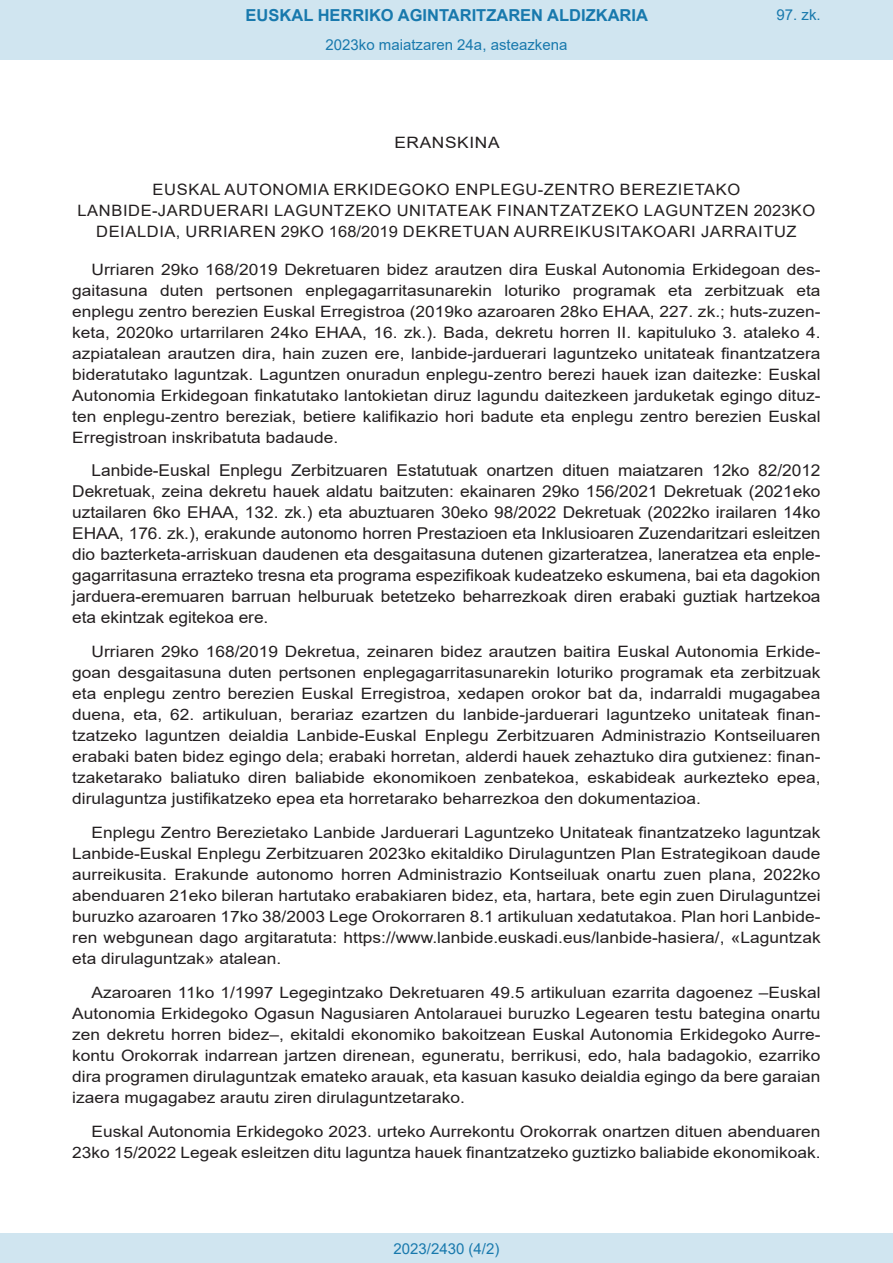
<style>
.page{position:relative;width:893px;height:1263px;background:#fff}
.page>*{position:absolute;margin:0;border:0;box-sizing:border-box;transform-origin:0 0}
.t1{font:700 16.5px "Arial";color:#1879ad}
.BOPVDetalle{font:16.35px/21px "Arial";letter-spacing:-.005em;color:#231f20;text-align:justify;scale:1.06 1}
.BOPVDetalle-2{font:15.6px/21px "Arial";color:#231f20;text-align:justify;scale:1.11 1}
.BOPVClave{font:15.6px/21px "Arial";letter-spacing:.035em;color:#231f20;text-align:center;scale:1.05 1}
.BOPVClave-2{font:15.6px "Arial";letter-spacing:.035em;color:#231f20;scale:1.11 1}
.Paginacion_Centro{font:15px "Arial";color:#1879ad}
</style>
<div class="page">
<div style="left:0;top:0;width:893px;height:60px;background:#d0e5f0"></div>
<div style="left:0;top:1233px;width:893px;height:30px;background:#d0e5f0"></div>
<p class="t1" style="left:246px;top:3px;width:404px">EUSKAL HERRIKO AGINTARITZAREN ALDIZKARIA</p>
<p class="Paginacion_Centro" style="left:326px;top:35px;width:243px">2023ko maiatzaren 24a, asteazkena</p>
<p class="Paginacion_Centro" style="left:776px;top:5px;width:46px">97. zk.</p>
<p class="BOPVClave-2" style="left:394px;top:132px;width:96px">ERANSKINA</p>
<p class="BOPVClave" style="left:78px;top:179px;width:704px">EUSKAL AUTONOMIA ERKIDEGOKO ENPLEGU-ZENTRO BEREZIETAKO<br>LANBIDE-JARDUERARI LAGUNTZEKO UNITATEAK FINANTZATZEKO LAGUNTZEN 2023KO<br>DEIALDIA, URRIAREN 29KO 168/2019 DEKRETUAN AURREIKUSITAKOARI JARRAITUZ</p>
<p class="BOPVDetalle-2" style="left:72px;top:259px;width:676px;text-indent:19px">Urriaren 29ko 168/2019 Dekretuaren bidez arautzen dira Euskal Autonomia Erkidegoan des&shy;gaitasuna duten pertsonen enplegagarritasunarekin loturiko programak eta zerbitzuak eta enplegu zentro berezien Euskal Erregistroa (2019ko azaroaren 28ko EHAA, 227. zk.; huts-zuzen&shy;keta, 2020ko urtarrilaren 24ko EHAA, 16. zk.). Bada, dekretu horren II. kapituluko 3. ataleko 4. azpiatalean arautzen dira, hain zuzen ere, lanbide-jarduerari laguntzeko unitateak finantzatzera bideratutako laguntzak. Laguntzen onuradun enplegu-zentro berezi hauek izan daitezke: Euskal Autonomia Erkidegoan finkatutako lantokietan diruz lagundu daitezkeen jarduketak egingo dituz&shy;ten enplegu-zentro bereziak, betiere kalifikazio hori badute eta enplegu zentro berezien Euskal Erregistroan inskribatuta badaude.</p>
<p class="BOPVDetalle" style="left:72px;top:460px;width:707px;text-indent:19px">Lanbide-Euskal Enplegu Zerbitzuaren Estatutuak onartzen dituen maiatzaren 12ko 82/2012<br>Dekretuak, zeina dekretu hauek aldatu baitzuten: ekainaren 29ko 156/2021 Dekretuak (2021eko uztailaren 6ko EHAA, 132. zk.) eta abuztuaren 30eko 98/2022 Dekretuak (2022ko irailaren 14ko EHAA, 176. zk.), erakunde autonomo horren Prestazioen eta Inklusioaren Zuzendaritzari esleitzen dio bazterketa-arriskuan daudenen eta desgaitasuna dutenen gizarteratzea, laneratzea eta enple&shy;gagarritasuna errazteko tresna eta programa espezifikoak kudeatzeko eskumena, bai eta dagokion jarduera-eremuaren barruan helburuak betetzeko beharrezkoak diren erabaki guztiak hartzekoa eta ekintzak egitekoa ere.</p>
<p class="BOPVDetalle-2" style="left:72px;top:641px;width:676px;text-indent:19px">Urriaren 29ko 168/2019 Dekretua, zeinaren bidez arautzen baitira Euskal Autonomia Erkide&shy;goan desgaitasuna duten pertsonen enplegagarritasunarekin loturiko programak eta zerbitzuak eta enplegu zentro berezien Euskal Erregistroa, xedapen orokor bat da, indarraldi mugagabea duena, eta, 62. artikuluan, berariaz ezartzen du lanbide-jarduerari laguntzeko unitateak finan&shy;tzatzeko laguntzen deialdia Lanbide-Euskal Enplegu Zerbitzuaren Administrazio Kontseiluaren erabaki baten bidez egingo dela; erabaki horretan, alderdi hauek zehaztuko dira gutxienez: finan&shy;tzaketarako baliatuko diren baliabide ekonomikoen zenbatekoa, eskabideak aurkezteko epea, dirulaguntza justifikatzeko epea eta horretarako beharrezkoa den dokumentazioa.</p>
<p class="BOPVDetalle-2" style="left:72px;top:822px;width:676px;text-indent:19px">Enplegu Zentro Berezietako Lanbide Jarduerari Laguntzeko Unitateak finantzatzeko laguntzak Lanbide-Euskal Enplegu Zerbitzuaren 2023ko ekitaldiko Dirulaguntzen Plan Estrategikoan daude aurreikusita. Erakunde autonomo horren Administrazio Kontseiluak onartu zuen plana, 2022ko abenduaren 21eko bileran hartutako erabakiaren bidez, eta, hartara, bete egin zuen Dirulaguntzei buruzko azaroaren 17ko 38/2003 Lege Orokorraren 8.1 artikuluan xedatutakoa. Plan hori Lanbide&shy;ren webgunean dago argitaratuta: https://www.lanbide.euskadi.eus/lanbide-hasiera/, «Laguntzak eta dirulaguntzak» atalean.</p>
<p class="BOPVDetalle-2" style="left:72px;top:982px;width:676px;text-indent:19px">Azaroaren 11ko 1/1997 Legegintzako Dekretuaren 49.5 artikuluan ezarrita dagoenez –Euskal Autonomia Erkidegoko Ogasun Nagusiaren Antolarauei buruzko Legearen testu bategina onartu zen dekretu horren bidez–, ekitaldi ekonomiko bakoitzean Euskal Autonomia Erkidegoko Aurre&shy;kontu Orokorrak indarrean jartzen direnean, eguneratu, berrikusi, edo, hala badagokio, ezarriko dira programen dirulaguntzak emateko arauak, eta kasuan kasuko deialdia egingo da bere garaian izaera mugagabez arautu ziren dirulaguntzetarako.</p>
<p class="BOPVDetalle-2" style="left:72px;top:1120px;width:676px;text-align:right">Euskal Autonomia Erkidegoko 2023. urteko Aurrekontu Orokorrak onartzen dituen abenduaren<br>23ko 15/2022 Legeak esleitzen ditu laguntza hauek finantzatzeko guztizko baliabide ekonomikoak.</p>
<p class="Paginacion_Centro" style="left:393px;top:1238px;width:107px">2023/2430 (4/2)</p>
</div>
